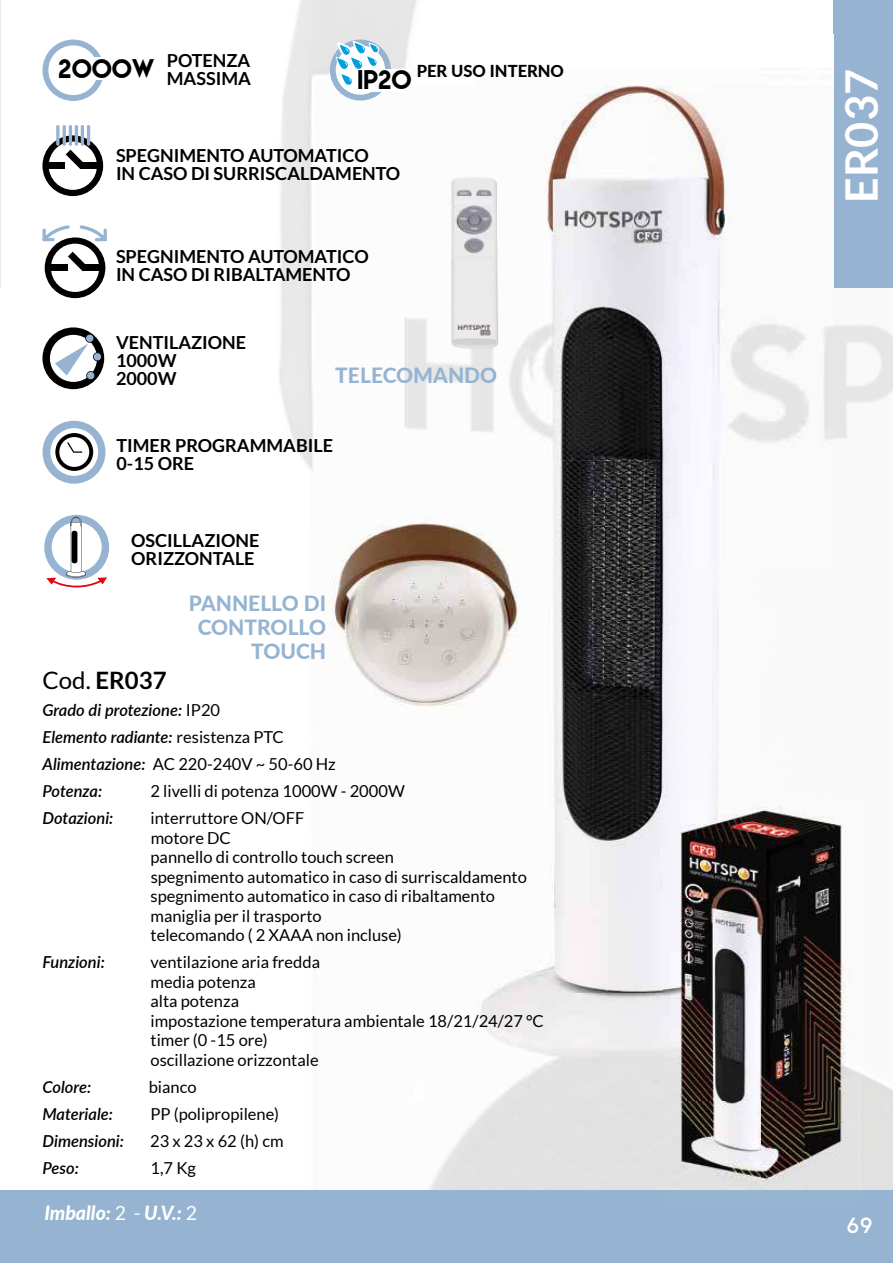
<style>
.page{position:relative;width:893px;height:1263px;background:#fff}
.page>*{position:absolute;margin:0;border:0;box-sizing:border-box;transform-origin:0 0}
.t1{font:700 45px "Lato";color:#fff}
.t2{font:700 24px "Lato";color:#000}
.t3{font:24px "Lemon Milk";color:#000}
.t4{font:800 21px/24px "Lato";color:#96b4d1;text-align:right}
.t5{font:italic 800 19.5px "Lato";color:#fff}
.t6{font:19.5px "LEMONMILK";color:#fff}
.t7{font:700 18px/18px "Lato";color:#000}
.t8{font:16.5px/19.5px "Lato";color:#000}
.t9{font:italic 600 16.5px/27px "Lato";color:#000}
.t10{font:800 16.5px "Lato";color:#000}
.s1{font-weight:400}
.s2{font-weight:400;font-style:normal}
</style>
<div class="page">
<img style="left:0;top:0;width:893px;height:1191px">
<img style="left:0;top:0;width:93px;height:132px">
<img style="left:0;top:276px;width:1px;height:943px">
<div style="left:0;top:1191px;width:893px;height:72px;background:#96b4d1"></div>
<div style="left:833px;top:0;width:60px;height:287px;background:#96b4d1"></div>
<img style="left:407px;top:34px;width:266px;height:160px">
<img style="left:673px;top:34px;width:160px;height:763px">
<img style="left:407px;top:194px;width:53px;height:314px">
<img style="left:514px;top:194px;width:160px;height:800px">
<img style="left:460px;top:375px;width:54px;height:133px">
<img style="left:407px;top:716px;width:107px;height:384px">
<img style="left:513px;top:994px;width:150px;height:106px">
<svg style="left:42px;top:135px;width:61px;height:61px"></svg>
<div style="left:49px;top:142px;width:48px;height:48px;background:#fff;border-radius:50%"></div>
<div style="left:45px;top:162px;width:20px;height:7px;background:#000"></div>
<div style="left:80px;top:162px;width:21px;height:7px;background:#000"></div>
<svg style="left:66px;top:150px;width:17px;height:19px"></svg>
<svg style="left:56px;top:125px;width:4px;height:21px"></svg>
<hr style="left:63px;top:125px;width:3px;height:21px;background:#96b4d1;border-radius:2px">
<hr style="left:69px;top:125px;width:3px;height:21px;background:#96b4d1;border-radius:2px">
<hr style="left:75px;top:125px;width:3px;height:21px;background:#96b4d1;border-radius:2px">
<hr style="left:81px;top:125px;width:3px;height:21px;background:#96b4d1;border-radius:2px">
<hr style="left:87px;top:125px;width:3px;height:21px;background:#96b4d1;border-radius:2px">
<svg style="left:42px;top:225px;width:65px;height:73px"></svg>
<svg style="left:42px;top:40px;width:62px;height:61px"></svg>
<div style="left:58px;top:58px;width:90px;height:22px;background:#fff"></div>
<svg style="left:42px;top:327px;width:62px;height:62px"></svg>
<img style="left:833px;top:797px;width:27px;height:246px">
<img style="left:811px;top:1043px;width:49px;height:148px">
<img style="left:663px;top:1100px;width:148px;height:91px">
<img style="left:663px;top:797px;width:170px;height:303px">
<img style="left:429px;top:152px;width:91px;height:223px">
<div style="left:43px;top:421px;width:63px;height:63px;background:#96b4d1;border-radius:50%"></div>
<div style="left:50px;top:428px;width:48px;height:48px;background:#fff;border-radius:50%"></div>
<svg style="left:55px;top:433px;width:38px;height:38px"></svg>
<img style="left:324px;top:508px;width:200px;height:208px">
<svg style="left:44px;top:515px;width:65px;height:72px"></svg>
<svg style="left:330px;top:40px;width:61px;height:61px"></svg>
<div style="left:355px;top:69px;width:55px;height:23px;background:#fff"></div>
<h2 class="t3" style="left:59px;top:57px;width:97px">2000W</h2>
<p class="t7" style="left:167px;top:51px;width:85px">POTENZA<br>MASSIMA</p>
<h2 class="t3" style="left:359px;top:68px;width:55px">IP20</h2>
<p class="t10" style="left:417px;top:59px;width:149px">PER USO INTERNO</p>
<p class="t7" style="left:116px;top:147px;width:286px">SPEGNIMENTO AUTOMATICO<br>IN CASO DI SURRISCALDAMENTO</p>
<p class="t7" style="left:116px;top:247px;width:254px">SPEGNIMENTO AUTOMATICO<br>IN CASO DI RIBALTAMENTO</p>
<p class="t7" style="left:116px;top:333px;width:132px">VENTILAZIONE<br>1000W<br>2000W</p>
<p class="t4" style="left:335px;top:362px;width:163px">TELECOMANDO</p>
<p class="t7" style="left:116px;top:436px;width:218px">TIMER PROGRAMMABILE<br>0-15 ORE</p>
<p class="t7" style="left:131px;top:531px;width:130px">OSCILLAZIONE<br>ORIZZONTALE</p>
<p class="t4" style="left:189px;top:590px;width:139px">PANNELLO DI<br>CONTROLLO<br>TOUCH</p>
<h2 class="t2" style="left:43px;top:667px;width:126px"><span class="s1">Cod.</span> ER037</h2>
<p class="t9" style="left:43px;top:696px;width:295px">Grado di protezione: <span class="s2">IP20<br></span>Elemento radiante: <span class="s2">resistenza PTC<br></span>Alimentazione: <span class="s2">AC 220-240V ~ 50-60 Hz<br></span>Potenza:</p>
<p class="t8" style="left:151px;top:781px;width:256px">2 livelli di potenza 1000W - 2000W</p>
<p class="t9" style="left:43px;top:804px;width:72px">Dotazioni:</p>
<p class="t8" style="left:151px;top:808px;width:378px">interruttore ON/OFF<br>motore DC<br>pannello di controllo touch screen<br>spegnimento automatico in caso di surriscaldamento spegnimento automatico in caso di ribaltamento maniglia per il trasporto<br>telecomando ( 2 XAAA non incluse)</p>
<p class="t9" style="left:43px;top:948px;width:64px">Funzioni:</p>
<p class="t8" style="left:151px;top:952px;width:395px">ventilazione aria fredda<br>media potenza<br>alta potenza<br>impostazione temperatura ambientale 18/21/24/27 °C timer (0 -15 ore)<br>oscillazione orizzontale</p>
<p class="t9" style="left:43px;top:1072px;width:50px">Colore:</p>
<p class="t8" style="left:149px;top:1077px;width:49px">bianco</p>
<p class="t9" style="left:43px;top:1099px;width:72px">Materiale:</p>
<p class="t8" style="left:150px;top:1104px;width:130px">PP (polipropilene)</p>
<p class="t9" style="left:43px;top:1126px;width:83px">Dimensioni:</p>
<p class="t8" style="left:150px;top:1131px;width:135px">23 x 23 x 62 (h) cm</p>
<p class="t9" style="left:43px;top:1153px;width:38px">Peso:</p>
<p class="t8" style="left:151px;top:1158px;width:47px">1,7 Kg</p>
<p class="t5" style="left:44px;top:1198px;width:154px">Imballo: <span class="s2">2 -</span> U.V.: <span class="s2">2</span></p>
<h1 class="t1" style="left:836px;top:203px;width:135px;rotate:-90deg">ER037</h1>
<p class="t6" style="left:847px;top:1213px;width:27px">69</p>
</div>
